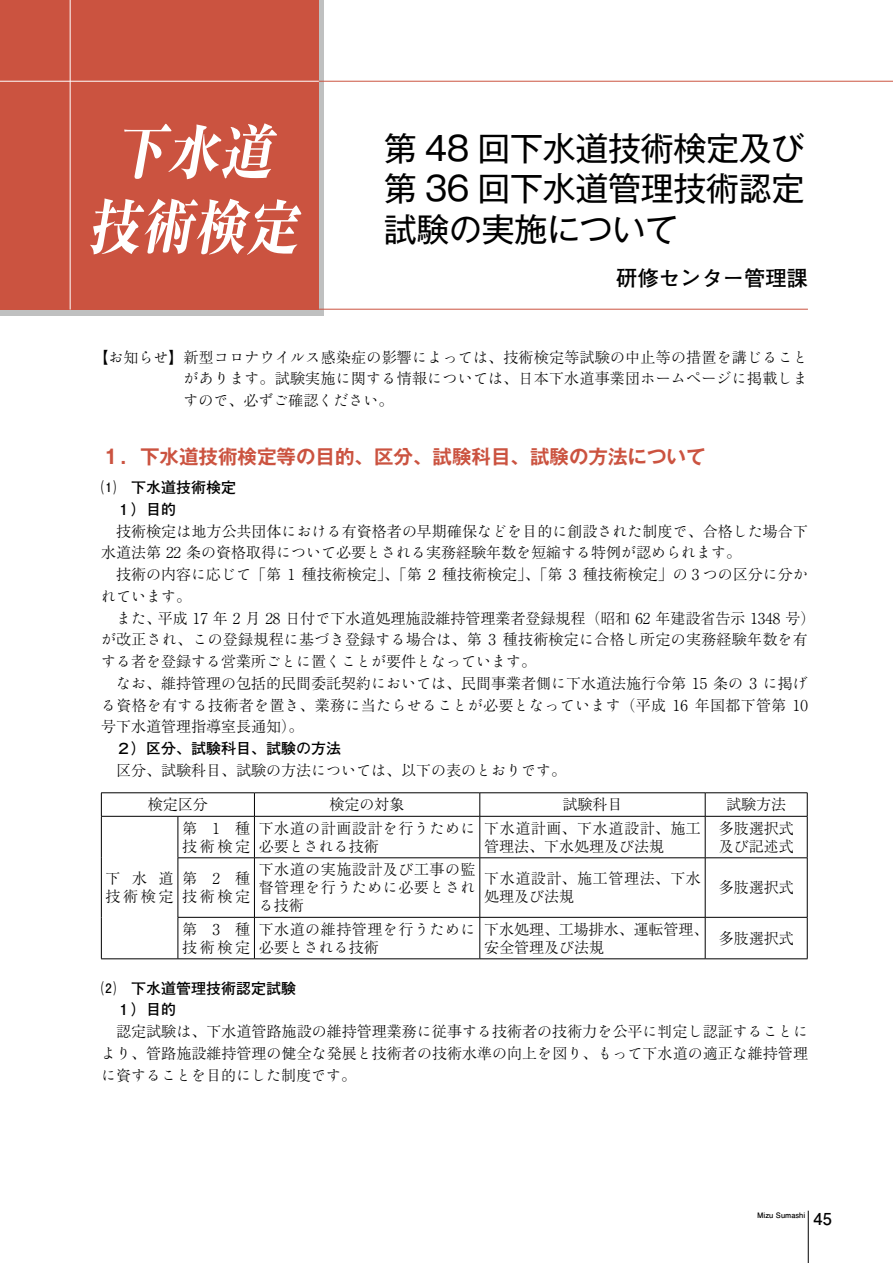
<style>
.page{position:relative;width:893px;height:1263px;background:#fff}
.page>*{position:absolute;margin:0;border:0;box-sizing:border-box;transform-origin:0 0}
.t1{font:italic 800 60px/75px "Ryumin Pro";color:#fff;text-align:center;scale:.88 1}
.t2{font:33px/40.5px "Gothic MB101 Pr 6 N";letter-spacing:-.01em;color:#000;text-align:justify}
.t3{font:700 21.3px "Futo Go B101 Pro";color:#000}
.t4{font:700 19.5px "Gothic MB101 Pr 6 N De";color:#cb5340}
.t5{font:700 16.5px "Futo Go B101 Pr 6 N";color:#000}
.t6{font:300 15px/21.8px "Ryumin Pr 6 N";letter-spacing:.005em;color:#000}
.t7{font:15px/21.8px "Ryumin Std Light KO";color:#000}
.t8{font:300 15px/18px "Ryumin Pr 6 N";letter-spacing:.035em;color:#000}
.t9{font:700 15px/21.8px "Futo Go B101 Pr 6 N";color:#000}
.t10{font:300 15px/18px "Ryumin Pr 6 N";letter-spacing:.04em;color:#000}
.t11{font:700 7.5px "Futo Go B101 Pro";color:#000}
.s1{font-family:"Ryumin Std Light KO";font-weight:400}
.s2{font-family:"Ryumin Pr 6 N";font-weight:300}
</style>
<div class="page">
<hr style="left:808px;top:1211px;width:1px;height:52px;background:#000">
<hr style="left:101px;top:792px;width:77px;height:1px;background:#000">
<svg style="left:101px;top:793px;width:1px;height:23px"></svg>
<hr style="left:178px;top:792px;width:76px;height:1px;background:#000">
<hr style="left:254px;top:792px;width:226px;height:1px;background:#000">
<svg style="left:254px;top:793px;width:1px;height:23px"></svg>
<hr style="left:480px;top:792px;width:225px;height:1px;background:#000">
<svg style="left:480px;top:793px;width:1px;height:23px"></svg>
<hr style="left:705px;top:792px;width:102px;height:1px;background:#000">
<svg style="left:705px;top:793px;width:1px;height:23px"></svg>
<svg style="left:807px;top:793px;width:1px;height:23px"></svg>
<hr style="left:101px;top:816px;width:77px;height:1px;background:#000">
<hr style="left:101px;top:816px;width:1px;height:42px;background:#000">
<hr style="left:101px;top:858px;width:1px;height:59px;background:#000">
<hr style="left:101px;top:917px;width:1px;height:41px;background:#000">
<hr style="left:101px;top:958px;width:77px;height:1px;background:#000">
<hr style="left:178px;top:816px;width:76px;height:1px;background:#000">
<hr style="left:178px;top:816px;width:1px;height:41px;background:#000">
<hr style="left:254px;top:816px;width:226px;height:1px;background:#000">
<hr style="left:254px;top:816px;width:1px;height:41px;background:#000">
<hr style="left:480px;top:816px;width:225px;height:1px;background:#000">
<hr style="left:480px;top:816px;width:1px;height:41px;background:#000">
<hr style="left:705px;top:816px;width:102px;height:1px;background:#000">
<hr style="left:705px;top:816px;width:1px;height:41px;background:#000">
<hr style="left:807px;top:816px;width:1px;height:41px;background:#000">
<hr style="left:178px;top:857px;width:76px;height:1px;background:#000">
<hr style="left:178px;top:858px;width:1px;height:59px;background:#000">
<hr style="left:254px;top:857px;width:226px;height:1px;background:#000">
<hr style="left:254px;top:858px;width:1px;height:59px;background:#000">
<hr style="left:480px;top:857px;width:225px;height:1px;background:#000">
<hr style="left:480px;top:858px;width:1px;height:59px;background:#000">
<hr style="left:705px;top:857px;width:102px;height:1px;background:#000">
<hr style="left:705px;top:858px;width:1px;height:59px;background:#000">
<hr style="left:807px;top:858px;width:1px;height:59px;background:#000">
<hr style="left:178px;top:917px;width:76px;height:1px;background:#000">
<hr style="left:178px;top:917px;width:1px;height:41px;background:#000">
<hr style="left:254px;top:917px;width:226px;height:1px;background:#000">
<hr style="left:254px;top:917px;width:1px;height:41px;background:#000">
<hr style="left:480px;top:917px;width:225px;height:1px;background:#000">
<hr style="left:480px;top:917px;width:1px;height:41px;background:#000">
<hr style="left:705px;top:917px;width:102px;height:1px;background:#000">
<hr style="left:705px;top:917px;width:1px;height:41px;background:#000">
<hr style="left:807px;top:917px;width:1px;height:41px;background:#000">
<hr style="left:178px;top:958px;width:76px;height:1px;background:#000">
<hr style="left:254px;top:958px;width:226px;height:1px;background:#000">
<hr style="left:480px;top:958px;width:225px;height:1px;background:#000">
<hr style="left:705px;top:958px;width:102px;height:1px;background:#000">
<div style="left:0;top:0;width:323px;height:316px;background:#bfc0c0"></div>
<div style="left:0;top:0;width:319px;height:310px;background:#cb5340"></div>
<hr style="left:307px;top:309px;width:501px;height:1px;background:#cb5340">
<hr style="left:0;top:81px;width:319px;height:1px;background:#fff">
<hr style="left:70px;top:0;width:1px;height:310px;background:#fff">
<hr style="left:319px;top:81px;width:574px;height:1px;background:#cb5340">
<h1 class="t1" style="left:87px;top:110px;width:259px">下水道技術検定</h1>
<h2 class="t2" style="left:384px;top:126px;width:422px">第 48 回下水道技術検定及び第 36 回下水道管理技術認定試験の実施について</h2>
<h3 class="t3" style="left:616px;top:261px;width:193px">研修センター管理課</h3>
<p class="t6" style="left:94px;top:345px;width:716px">【<span class="s1">お</span>知<span class="s1">らせ</span>】 新型<span class="s1">コロナウイルス</span>感染症<span class="s1">の</span>影響<span class="s1">によっては</span>、技術検定等試験<span class="s1">の</span>中止等<span class="s1">の</span>措置<span class="s1">を</span>講<span class="s1">じること</span></p>
<p class="t7" style="left:184px;top:366px;width:626px">があります<span class="s2">。試験実施</span>に<span class="s2">関</span>する<span class="s2">情報</span>については<span class="s2">、日本下水道事業団</span>ホームページに<span class="s2">掲載</span>しますので<span class="s2">、必</span>ずご<span class="s2">確認</span>ください<span class="s2">。</span></p>
<h3 class="t4" style="left:101px;top:440px;width:606px">１．下水道技術検定等の目的、区分、試験科目、試験の方法について</h3>
<p class="t9" style="left:101px;top:476px;width:137px">⑴　下水道技術検定　１）目的</p>
<p class="t6" style="left:101px;top:519px;width:708px">　技術検定<span class="s1">は</span>地方公共団体<span class="s1">における</span>有資格者<span class="s1">の</span>早期確保<span class="s1">などを</span>目的<span class="s1">に</span>創設<span class="s1">された</span>制度<span class="s1">で</span>、合格<span class="s1">した</span>場合下水道法第 22 条<span class="s1">の</span>資格取得<span class="s1">について</span>必要<span class="s1">とされる</span>実務経験年数<span class="s1">を</span>短縮<span class="s1">する</span>特例<span class="s1">が</span>認<span class="s1">められます</span>。<br>　技術<span class="s1">の</span>内容<span class="s1">に</span>応<span class="s1">じて</span>「第 1 種技術検定」、「第 2 種技術検定」、「第 3 種技術検定」<span class="s1">の</span> 3 <span class="s1">つの</span>区分<span class="s1">に</span>分<span class="s1">か</span></p>
<p class="t7" style="left:101px;top:584px;width:91px">れています<span class="s2">。</span></p>
<p class="t6" style="left:101px;top:606px;width:716px;text-indent:15px"><span class="s1">また</span>、平成 17 年 2 月 28 日付<span class="s1">で</span>下水道処理施設維持管理業者登録規程（昭和 62 年建設省告示 1348 号）<span class="s1">が</span>改正<span class="s1">され</span>、<span class="s1">この</span>登録規程<span class="s1">に</span>基<span class="s1">づき</span>登録<span class="s1">する</span>場合<span class="s1">は</span>、第 3 種技術検定<span class="s1">に</span>合格<span class="s1">し</span>所定<span class="s1">の</span>実務経験年数<span class="s1">を</span>有</p>
<p class="t7" style="left:101px;top:649px;width:437px">する<span class="s2">者</span>を<span class="s2">登録</span>する<span class="s2">営業所</span>ごとに<span class="s2">置</span>くことが<span class="s2">要件</span>となっています<span class="s2">。</span></p>
<p class="t6" style="left:101px;top:671px;width:708px;text-align:justify;text-indent:15px"><span class="s1">なお</span>、維持管理<span class="s1">の</span>包括的民間委託契約<span class="s1">においては</span>、民間事業者側<span class="s1">に</span>下水道法施行令第 15 条<span class="s1">の</span> 3 <span class="s1">に</span>掲<span class="s1">げる</span>資格<span class="s1">を</span>有<span class="s1">する</span>技術者<span class="s1">を</span>置<span class="s1">き</span>、業務<span class="s1">に</span>当<span class="s1">たらせることが</span>必要<span class="s1">となっています</span>（平成 16 年国都下管第 10号下水道管理指導室長通知）。</p>
<p class="t9" style="left:101px;top:737px;width:241px">　２）区分、試験科目、試験の方法</p>
<p class="t6" style="left:101px;top:758px;width:467px">　区分、試験科目、試験<span class="s1">の</span>方法<span class="s1">については</span>、以下<span class="s1">の</span>表<span class="s1">のとおりです</span>。</p>
<p class="t6" style="left:148px;top:793px;width:61px">検定区分</p>
<p class="t6" style="left:330px;top:793px;width:76px">検定<span class="s1">の</span>対象</p>
<p class="t6" style="left:562px;top:793px;width:61px">試験科目</p>
<p class="t6" style="left:726px;top:793px;width:61px">試験方法</p>
<p class="t6" style="left:106px;top:869px;width:70px;line-height:18px">下水道技術検定</p>
<p class="t6" style="left:182px;top:818px;width:70px;line-height:18px">第1種技術検定</p>
<p class="t8" style="left:259px;top:818px;width:218px">下水道<span class="s1">の</span>計画設計<span class="s1">を</span>行<span class="s1">うために</span>必要<span class="s1">とされる</span>技術</p>
<p class="t10" style="left:484px;top:818px;width:218px">下水道計画、下水道設計、施工管理法、下水処理及<span class="s1">び</span>法規</p>
<p class="t6" style="left:719px;top:818px;width:76px;line-height:18px">多肢選択式及<span class="s1">び</span>記述式</p>
<p class="t6" style="left:182px;top:869px;width:70px;line-height:18px">第2種技術検定</p>
<p class="t8" style="left:259px;top:860px;width:218px">下水道<span class="s1">の</span>実施設計及<span class="s1">び</span>工事<span class="s1">の</span>監</p>
<p class="t7" style="left:259px;top:875px;width:218px"><span class="s2">督管理</span>を<span class="s2">行</span>うために<span class="s2">必要</span>とされ</p>
<p class="t6" style="left:259px;top:894px;width:46px"><span class="s1">る</span>技術</p>
<p class="t10" style="left:484px;top:869px;width:218px">下水道設計、施工管理法、下水処理及<span class="s1">び</span>法規</p>
<p class="t6" style="left:719px;top:876px;width:76px">多肢選択式</p>
<p class="t6" style="left:182px;top:919px;width:70px;line-height:18px">第3種技術検定</p>
<p class="t8" style="left:259px;top:919px;width:218px">下水道<span class="s1">の</span>維持管理<span class="s1">を</span>行<span class="s1">うために</span>必要<span class="s1">とされる</span>技術</p>
<p class="t6" style="left:484px;top:919px;width:226px;line-height:18px">下水処理、工場排水、運転管理、安全管理及<span class="s1">び</span>法規</p>
<p class="t6" style="left:719px;top:926px;width:76px">多肢選択式</p>
<p class="t9" style="left:101px;top:976px;width:197px">⑵　下水道管理技術認定試験　１）目的</p>
<p class="t6" style="left:101px;top:1020px;width:708px">　認定試験<span class="s1">は</span>、下水道管路施設<span class="s1">の</span>維持管理業務<span class="s1">に</span>従事<span class="s1">する</span>技術者<span class="s1">の</span>技術力<span class="s1">を</span>公平<span class="s1">に</span>判定<span class="s1">し</span>認証<span class="s1">することにより</span>、管路施設維持管理<span class="s1">の</span>健全<span class="s1">な</span>発展<span class="s1">と</span>技術者<span class="s1">の</span>技術水準<span class="s1">の</span>向上<span class="s1">を</span>図<span class="s1">り</span>、<span class="s1">もって</span>下水道<span class="s1">の</span>適正<span class="s1">な</span>維持管理</p>
<p class="t7" style="left:101px;top:1063px;width:256px">に<span class="s2">資</span>することを<span class="s2">目的</span>にした<span class="s2">制度</span>です<span class="s2">。</span></p>
<p class="t11" style="left:757px;top:1209px;width:50px">Mizu Sumashi</p>
<p class="t5" style="left:814px;top:1205px;width:20px">45</p>
</div>
